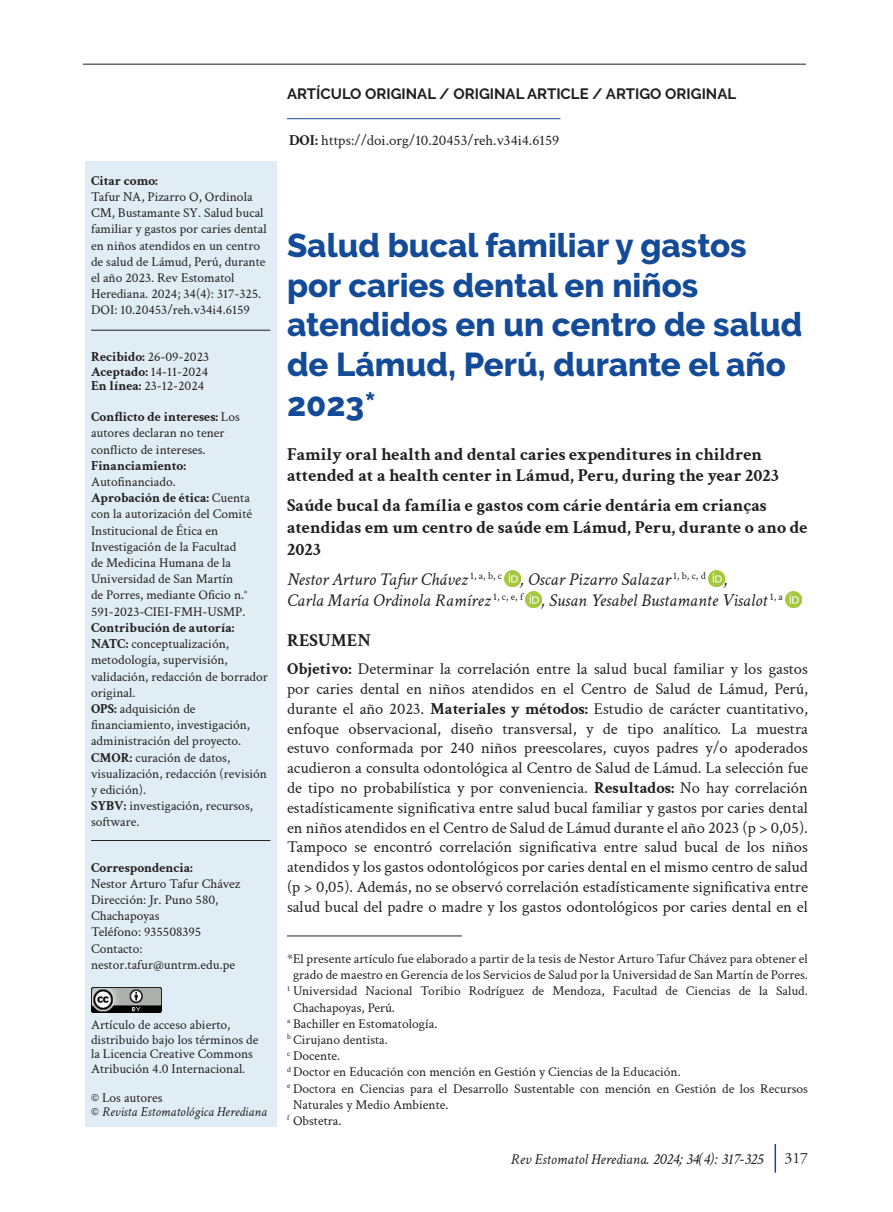
<style>
.page{position:relative;width:893px;height:1212px;background:#fff}
.page>*{position:absolute;margin:0;border:0;box-sizing:border-box;transform-origin:0 0}
.titulo{font:800 33px/39.6px "Raleway";color:#144b98}
.Sub1{font:700 18px/21.6px "Crimson Text";color:#231f20}
.Autores{font:italic 18px/21.6px "Crimson Text";color:#231f20}
.Parrafo1{font:16.5px/19.8px "Crimson Text";color:#231f20;text-align:justify}
.t1{font:15.75px "Adobe Garamond Pro";color:#231f20}
.cabecera_10pts{font:700 15px "Raleway";color:#231f20}
.doi{font:15px "Crimson Text";color:#231f20}
.t2{font:italic 15px "Crimson Text";color:#231f20}
.citar_como{font:13.5px/16.2px "Crimson Text";color:#231f20}
.pie{font:13.5px/16.2px "Crimson Text";color:#231f20}
.recibido{font:13.5px/14.5px "Crimson Text";color:#231f20}
.citar_como-2{font:700 13.5px/16.2px "Crimson Text";color:#231f20}
.c{font:italic 13.5px "Crimson Text";color:#231f20}
.c-2{font:13.5px "Crimson Text";color:#231f20}
.s1{font-weight:700}
.s2{font-weight:400}
.s3{font-style:normal}
.s4{font-style:italic}
.s5{font-size:15.75px}
</style>
<div class="page">
<hr style="left:83px;top:64px;width:723px;height:1px;background:#231f20">
<hr style="left:774px;top:1144px;width:2px;height:28px;background:#144b98">
<div style="left:85px;top:161px;width:191px;height:966px;background:#e0edf4"></div>
<hr style="left:91px;top:330px;width:179px;height:1px;background:#231f20">
<hr style="left:91px;top:840px;width:179px;height:1px;background:#231f20">
<img style="left:91px;top:988px;width:70px;height:24px">
<hr style="left:287px;top:118px;width:273px;height:1px;background:#144b98">
<hr style="left:287px;top:935px;width:175px;height:1px;background:#231f20">
<img style="left:504px;top:570px;width:16px;height:16px">
<img style="left:708px;top:570px;width:16px;height:16px">
<img style="left:525px;top:592px;width:16px;height:16px">
<img style="left:785px;top:592px;width:16px;height:16px">
<p class="citar_como-2" style="left:91px;top:171px;width:68px">Citar como:</p>
<p class="citar_como" style="left:91px;top:188px;width:177px">Tafur NA, Pizarro O, Ordinola<br>CM, Bustamante SY. Salud bucal familiar y gastos por caries dental en niños atendidos en un centro de salud de Lámud, Perú, durante el año 2023. Rev Estomatol<br>Herediana. 2024; 34(4): 317-325.<br>DOI: 10.20453/reh.v34i4.6159</p>
<p class="recibido" style="left:91px;top:349px;width:120px"><span class="s1">Recibido:</span> 26-09-2023</p>
<p class="recibido" style="left:91px;top:364px;width:119px"><span class="s1">Aceptado:</span> 14-11-2024</p>
<p class="recibido" style="left:91px;top:378px;width:115px"><span class="s1">En línea:</span> 23-12-2024</p>
<p class="citar_como" style="left:91px;top:408px;width:150px"><span class="s1">Conflicto de intereses:</span> Los autores declaran no tener conflicto de intereses.</p>
<p class="citar_como-2" style="left:91px;top:456px;width:97px">Financiamiento:<br><span class="s2">Autofinanciado.</span></p>
<p class="citar_como" style="left:91px;top:489px;width:163px"><span class="s1">Aprobación de ética:</span> Cuenta con la autorización del Comité<br>Institucional de Ética en<br>Investigación de la Facultad<br>de Medicina Humana de la<br>Universidad de San Martín<br>de Porres, mediante Oficio n.°<br>591-2023-CIEI-FMH-USMP.</p>
<p class="citar_como-2" style="left:91px;top:618px;width:145px">Contribución de autoría:</p>
<p class="citar_como" style="left:91px;top:635px;width:178px"><span class="s1">NATC:</span> conceptualización, metodología, supervisión, validación, redacción de borrador original.</p>
<p class="citar_como" style="left:91px;top:700px;width:161px"><span class="s1">OPS:</span> adquisición de financiamiento, investigación, administración del proyecto.</p>
<p class="citar_como" style="left:91px;top:748px;width:178px"><span class="s1">CMOR:</span> curación de datos, visualización, redacción (revisión y edición).</p>
<p class="citar_como" style="left:91px;top:797px;width:163px"><span class="s1">SYBV:</span> investigación, recursos, software.</p>
<p class="citar_como-2" style="left:91px;top:858px;width:103px">Correspondencia:</p>
<p class="citar_como" style="left:91px;top:875px;width:151px">Nestor Arturo Tafur Chávez</p>
<p class="citar_como" style="left:91px;top:891px;width:129px">Dirección: Jr. Puno 580,<br>Chachapoyas</p>
<p class="citar_como" style="left:91px;top:923px;width:112px">Teléfono: 935508395</p>
<p class="citar_como" style="left:91px;top:940px;width:146px">Contacto: nestor.tafur@untrm.edu.pe</p>
<p class="recibido" style="left:91px;top:1017px;width:169px">Artículo de acceso abierto, distribuido bajo los términos de la Licencia Creative Commons<br>Atribución 4.0 Internacional.</p>
<p class="c-2" style="left:91px;top:1088px;width:73px">© Los autores</p>
<p class="c" style="left:91px;top:1102px;width:177px"><span class="s3">©</span> Revista Estomatológica Herediana</p>
<p class="cabecera_10pts" style="left:287px;top:85px;width:451px">ARTÍCULO ORIGINAL / ORIGINAL ARTICLE / ARTIGO ORIGINAL</p>
<p class="doi" style="left:289px;top:129px;width:272px"><span class="s1">DOI:</span> https://doi.org/10.20453/reh.v34i4.6159</p>
<p class="titulo" style="left:287px;top:226px;width:517px">Salud bucal familiar y gastos por caries dental en niños atendidos en un centro de salud de Lámud, Perú, durante el año<br>2023*</p>
<p class="Sub1" style="left:287px;top:441px;width:493px">Family oral health and dental caries expenditures in children attended at a health center in Lámud, Peru, during the year 2023</p>
<p class="Sub1" style="left:287px;top:493px;width:522px">Saúde bucal da família e gastos com cárie dentária em crianças atendidas em um centro de saúde em Lámud, Peru, durante o ano de<br>2023</p>
<p class="Autores" style="left:287px;top:567px;width:497px">Nestor Arturo Tafur Chávez <sup>1,</sup> <sup>a,</sup> <sup>b,</sup> <sup>c</sup> , Oscar Pizarro Salazar <sup>1,</sup> <sup>b,</sup> <sup>c,</sup> <sup>d</sup> ,<br>Carla María Ordinola Ramírez <sup>1,</sup> <sup>c,</sup> <sup>e,</sup> <sup>f</sup> , Susan Yesabel Bustamante Visalot <sup>1,</sup> <sup>a</sup></p>
<p class="Sub1" style="left:287px;top:628px;width:86px">RESUMEN</p>
<p class="Parrafo1" style="left:287px;top:658px;width:522px"><span class="s1">Objetivo:</span> Determinar la correlación entre la salud bucal familiar y los gastos por caries dental en niños atendidos en el Centro de Salud de Lámud, Perú, durante el año 2023. <span class="s1">Materiales y métodos:</span> Estudio de carácter cuantitativo, enfoque observacional, diseño transversal, y de tipo analítico<span class="s4">.</span> La muestra estuvo conformada por 240 niños preescolares, cuyos padres y/o apoderados acudieron a consulta odontológica al Centro de Salud de Lámud. La selección fue de tipo no probabilística y por conveniencia. <span class="s1">Resultados:</span> No hay correlación estadísticamente significativa entre salud bucal familiar y gastos por caries dental en niños atendidos en el Centro de Salud de Lámud durante el año 2023 (p &gt; 0,05).<br>Tampoco se encontró correlación significativa entre salud bucal de los niños atendidos y los gastos odontológicos por caries dental en el mismo centro de salud (p &gt; 0,05). Además, no se observó correlación estadísticamente significativa entre salud bucal del padre o madre y los gastos odontológicos por caries dental en el</p>
<p class="pie" style="left:287px;top:950px;width:522px;text-align:center">*El presente artículo fue elaborado a partir de la tesis de Nestor Arturo Tafur Chávez para obtener el grado de maestro en Gerencia de los Servicios de Salud por la Universidad de San Martín de Porres.</p>
<p class="pie" style="left:293px;top:982px;width:516px;text-indent:-6px"><sup>1</sup> Universidad Nacional Toribio Rodríguez de Mendoza, Facultad de Ciencias de la Salud.<br>Chachapoyas, Perú.</p>
<p class="pie" style="left:287px;top:1015px;width:152px"><sup>a</sup> Bachiller en Estomatología.</p>
<p class="pie" style="left:287px;top:1031px;width:102px"><sup>b</sup> Cirujano dentista.</p>
<p class="pie" style="left:287px;top:1047px;width:55px"><sup>c</sup> Docente.</p>
<p class="pie" style="left:287px;top:1063px;width:395px"><sup>d</sup> Doctor en Educación con mención en Gestión y Ciencias de la Educación.</p>
<p class="pie" style="left:293px;top:1079px;width:516px;text-indent:-6px"><sup>e</sup> Doctora en Ciencias para el Desarrollo Sustentable con mención en Gestión de los Recursos<br>Naturales y Medio Ambiente.</p>
<p class="pie" style="left:287px;top:1112px;width:56px"><sup>f</sup> Obstetra.</p>
<p class="t2" style="left:511px;top:1148px;width:254px">Rev Estomatol Herediana. <span class="s5">2024; 34(4): 317-325</span></p>
<p class="t1" style="left:784px;top:1149px;width:25px">317</p>
</div>
